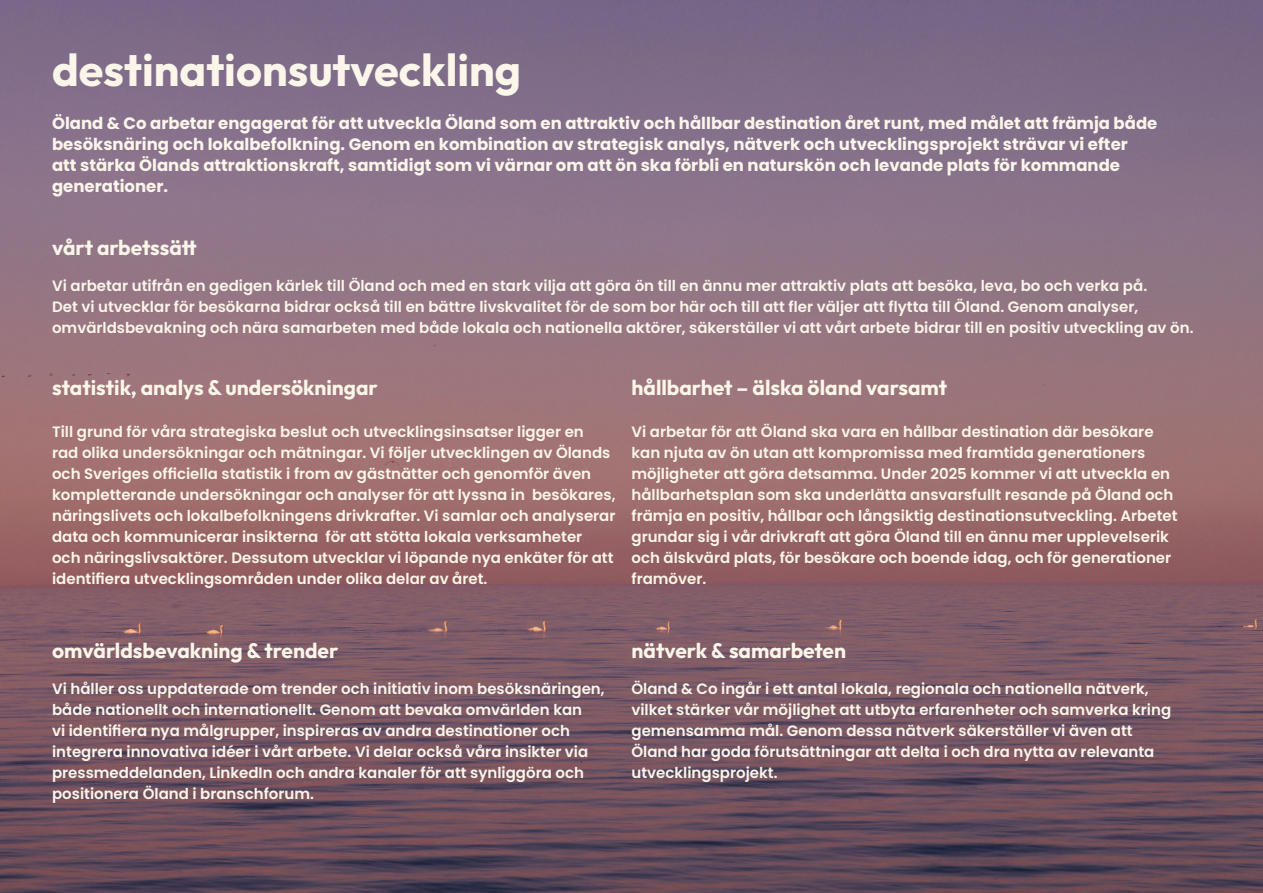
<style>
.page{position:relative;width:1263px;height:893px;background:#fff}
.page>*{position:absolute;margin:0;border:0;box-sizing:border-box;transform-origin:0 0}
.t1{font:700 45px "Outfit";color:#fbf5ea}
.t2{font:700 21px "Outfit";color:#fbf5ea}
.t3{font:700 16.5px/21px "Poppins";color:#fbf5ea}
.t4{font:600 15px/21px "Poppins";color:#fbf5ea}
</style>
<div class="page">
<img style="left:0;top:0;width:1263px;height:893px">
<p class="t1" style="left:52px;top:45px;width:471px">destinationsutveckling</p>
<p class="t3" style="left:52px;top:113px;width:1107px">Öland &amp; Co arbetar engagerat för att utveckla Öland som en attraktiv och hållbar destination året runt, med målet att främja både besöksnäring och lokalbefolkning. Genom en kombination av strategisk analys, nätverk och utvecklingsprojekt strävar vi efter<br>att stärka Ölands attraktionskraft, samtidigt som vi värnar om att ön ska förbli en naturskön och levande plats för kommande generationer.</p>
<p class="t2" style="left:52px;top:236px;width:146px">vårt arbetssätt</p>
<p class="t4" style="left:52px;top:276px;width:1143px">Vi arbetar utifrån en gedigen kärlek till Öland och med en stark vilja att göra ön till en ännu mer attraktiv plats att besöka, leva, bo och verka på.<br>Det vi utvecklar för besökarna bidrar också till en bättre livskvalitet för de som bor här och till att fler väljer att flytta till Öland. Genom analyser, omvärldsbevakning och nära samarbeten med både lokala och nationella aktörer, säkerställer vi att vårt arbete bidrar till en positiv utveckling av ön.</p>
<p class="t2" style="left:52px;top:375px;width:327px">statistik, analys &amp; undersökningar</p>
<p class="t4" style="left:52px;top:421px;width:565px">Till grund för våra strategiska beslut och utvecklingsinsatser ligger en<br>rad olika undersökningar och mätningar. Vi följer utvecklingen av Ölands och Sveriges officiella statistik i from av gästnätter och genomför även kompletterande undersökningar och analyser för att lyssna in besökares, näringslivets och lokalbefolkningens drivkrafter. Vi samlar och analyserar data och kommunicerar insikterna för att stötta lokala verksamheter<br>och näringslivsaktörer. Dessutom utvecklar vi löpande nya enkäter för att identifiera utvecklingsområden under olika delar av året.</p>
<p class="t2" style="left:631px;top:375px;width:317px">hållbarhet – älska öland varsamt</p>
<p class="t4" style="left:631px;top:421px;width:548px">Vi arbetar för att Öland ska vara en hållbar destination där besökare kan njuta av ön utan att kompromissa med framtida generationers möjligheter att göra detsamma. Under 2025 kommer vi att utveckla en hållbarhetsplan som ska underlätta ansvarsfullt resande på Öland och främja en positiv, hållbar och långsiktig destinationsutveckling. Arbetet grundar sig i vår drivkraft att göra Öland till en ännu mer upplevelserik och älskvärd plats, för besökare och boende idag, och för generationer framöver.</p>
<p class="t2" style="left:52px;top:638px;width:288px">omvärldsbevakning &amp; trender</p>
<p class="t4" style="left:52px;top:678px;width:554px">Vi håller oss uppdaterade om trender och initiativ inom besöksnäringen, både nationellt och internationellt. Genom att bevaka omvärlden kan<br>vi identifiera nya målgrupper, inspireras av andra destinationer och integrera innovativa idéer i vårt arbete. Vi delar också våra insikter via pressmeddelanden, LinkedIn och andra kanaler för att synliggöra och positionera Öland i branschforum.</p>
<p class="t2" style="left:631px;top:638px;width:216px">nätverk &amp; samarbeten</p>
<p class="t4" style="left:631px;top:678px;width:541px">Öland &amp; Co ingår i ett antal lokala, regionala och nationella nätverk, vilket stärker vår möjlighet att utbyta erfarenheter och samverka kring gemensamma mål. Genom dessa nätverk säkerställer vi även att Öland har goda förutsättningar att delta i och dra nytta av relevanta utvecklingsprojekt.</p>
</div>
